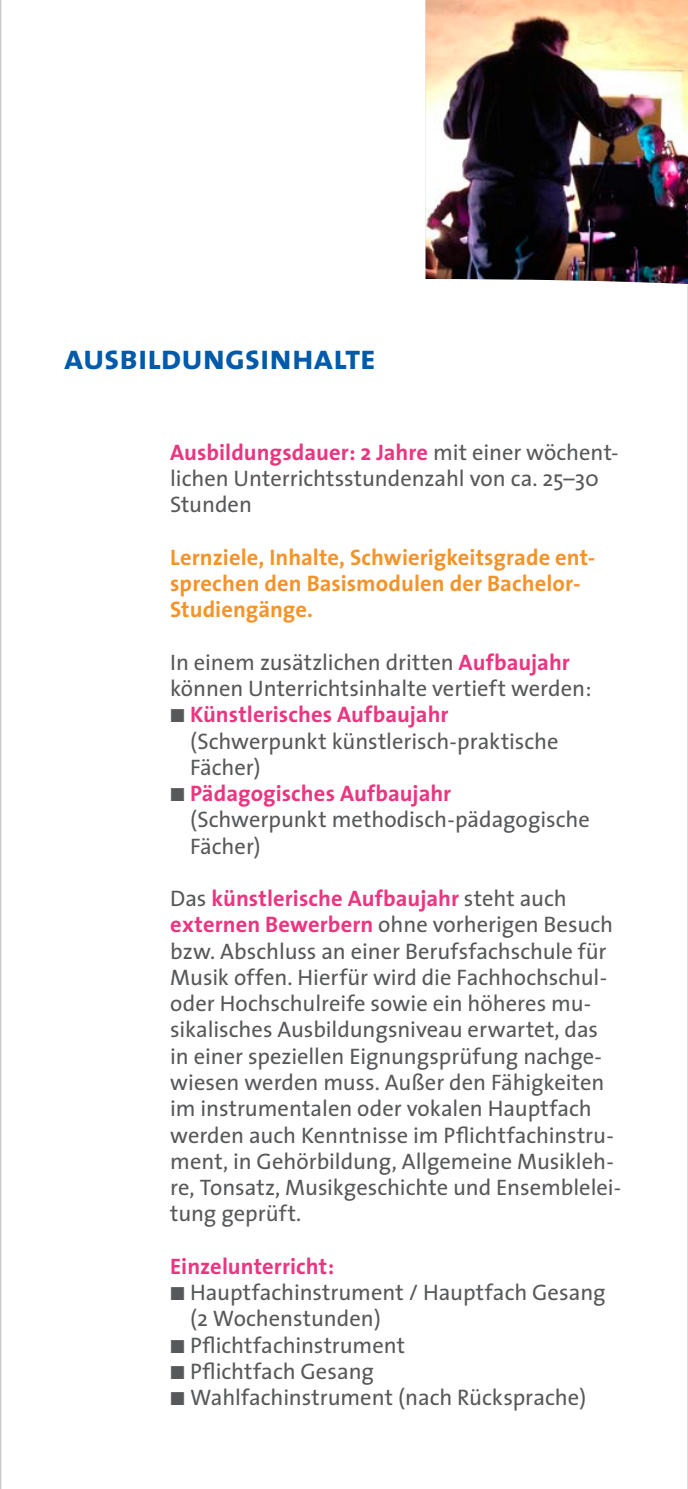
<style>
.page{position:relative;width:688px;height:1489px;background:#fff}
.page>*{position:absolute;margin:0;border:0;box-sizing:border-box;transform-origin:0 0}
.t1{font:35px "The Sans Bold Caps";letter-spacing:-.015em;color:#015aaa}
.t2{font:22.5px/26.2px "The Sans";color:#57585a}
.t3{font:700 22.5px/26.2px "The Sans";letter-spacing:.005em;color:#f5932b}
.t4{font:700 22.5px "The Sans";letter-spacing:.005em;color:#ec3580}
.s1{font-weight:700;color:#ec3580}
.s2{font-family:"Proxima Nova"}
</style>
<div class="page">
<img style="left:425px;top:0;width:262px;height:284px">
<hr style="left:687px;top:285px;width:1px;height:1203px;background:#c7c8ca">
<hr style="left:0;top:0;width:1px;height:1488px;background:#c7c8ca">
<h1 class="t1" style="left:64px;top:328px;width:313px">ausbildungsinhalte</h1>
<p class="t2" style="left:170px;top:438px;width:449px"><span class="s1">Ausbildungsdauer: 2 Jahre</span> mit einer wöchent&shy;lichen Unterrichtsstundenzahl von ca. 25–30<br>Stunden</p>
<p class="t3" style="left:170px;top:543px;width:426px">Lernziele, Inhalte, Schwierigkeitsgrade ent&shy;sprechen den Basismodulen der Bachelor-<br>Studiengänge.</p>
<p class="t2" style="left:170px;top:648px;width:423px">In einem zusätzlichen dritten <span class="s1">Aufbaujahr </span>können Unterrichtsinhalte vertieft werden:</p>
<p class="t2" style="left:190px;top:700px;width:370px;text-indent:-20px"><span class="s2">■</span> <span class="s1">Künstlerisches Aufbaujahr </span>(Schwerpunkt künstlerisch-praktische<br>Fächer)</p>
<p class="t2" style="left:190px;top:779px;width:401px;text-indent:-20px"><span class="s2">■</span> <span class="s1">Pädagogisches Aufbaujahr </span>(Schwerpunkt methodisch-pädagogische<br>Fächer)</p>
<p class="t2" style="left:170px;top:884px;width:452px">Das <span class="s1">künstlerische Aufbaujahr</span> steht auch <span class="s1">externen Bewerbern</span> ohne vorherigen Besuch bzw. Abschluss an einer Berufsfachschule für Musik offen. Hierfür wird die Fachhochschul&shy;oder Hochschulreife sowie ein höheres mu&shy;sikalisches Ausbildungsniveau erwartet, das in einer speziellen Eignungsprüfung nachge&shy;wiesen werden muss. Außer den Fähigkeiten im instrumentalen oder vokalen Hauptfach werden auch Kenntnisse im Pflichtfachinstru&shy;ment, in Gehörbildung, Allgemeine Musikleh&shy;re, Tonsatz, Musikgeschichte und Ensemblelei&shy;tung geprüft.</p>
<p class="t4" style="left:170px;top:1247px;width:166px">Einzelunterricht:</p>
<p class="t2" style="left:190px;top:1278px;width:417px;text-indent:-20px"><span class="s2">■</span> Hauptfachinstrument / Hauptfach Gesang (2 Wochenstunden)</p>
<p class="t2" style="left:170px;top:1331px;width:236px"><span class="s2">■</span> Pflichtfachinstrument</p>
<p class="t2" style="left:170px;top:1357px;width:205px"><span class="s2">■</span> Pflichtfach Gesang</p>
<p class="t2" style="left:170px;top:1383px;width:417px"><span class="s2">■</span> Wahlfachinstrument (nach Rücksprache)</p>
</div>
